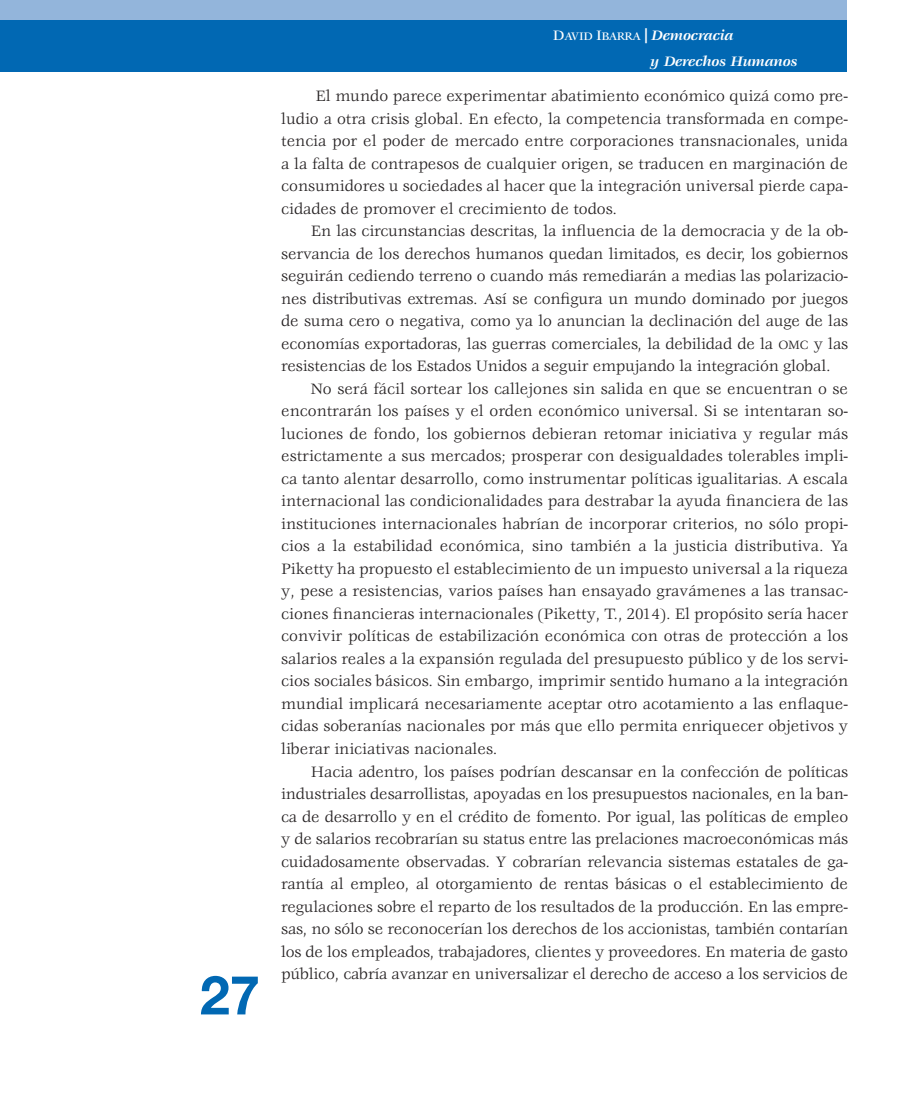
<style>
.page{position:relative;width:912px;height:1106px;background:#fff}
.page>*{position:absolute;margin:0;border:0;box-sizing:border-box;transform-origin:0 0}
.t1{font:700 54px "Helvetica Neue LT Std";color:#0168b3}
.t2{font:16.5px/22.5px "Veljovic";letter-spacing:-.01em;color:#231f20;text-align:justify}
.t3{font:italic 700 15px/25.5px "Veljovic";letter-spacing:-.01em;color:#fff}
.s1{font-family:"Veljovic Medium SC800";font-weight:400;font-style:normal}
.s2{font-family:"Veljovic Medium SC800";font-weight:400;font-style:normal;font-size:12px}
.s3{font-family:"Helvetica Neue LT Std";font-weight:500}
.s4{font-family:"Veljovic Book SC800";font-size:13.2px}
</style>
<div class="page">
<div style="left:0;top:0;width:846px;height:49px;background:#93b5db"></div>
<div style="left:0;top:20px;width:846px;height:51px;background:#0168b3"></div>
<h1 class="t1" style="left:200px;top:961px;width:62px">27</h1>
<p class="t3" style="left:650px;top:24px;width:148px;text-indent:-98px"><span class="s1">D</span><span class="s2">AVID</span> <span class="s1">I</span><span class="s2">BARRA</span> <span class="s3">|</span> Democracia<br>y Derechos Humanos</p>
<p class="t2" style="left:281px;top:85px;width:568px;text-indent:34px">El mundo parece experimentar abatimiento económico quizá como pre&shy;ludio a otra crisis global. En efecto, la competencia transformada en compe&shy;tencia por el poder de mercado entre corporaciones transnacionales, unida a la falta de contrapesos de cualquier origen, se traducen en marginación de consumidores u sociedades al hacer que la integración universal pierde capa&shy;cidades de promover el crecimiento de todos.</p>
<p class="t2" style="left:281px;top:221px;width:568px;text-indent:30px">En las circunstancias descritas, la influencia de la democracia y de la ob&shy;servancia de los derechos humanos quedan limitados, es decir, los gobiernos seguirán cediendo terreno o cuando más remediarán a medias las polarizacio&shy;nes distributivas extremas. Así se configura un mundo dominado por juegos de suma cero o negativa, como ya lo anuncian la declinación del auge de las economías exportadoras, las guerras comerciales, la debilidad de la <span class="s4">OMC</span> y las resistencias de los Estados Unidos a seguir empujando la integración global.</p>
<p class="t2" style="left:281px;top:378px;width:568px;text-indent:30px">No será fácil sortear los callejones sin salida en que se encuentran o se encontrarán los países y el orden económico universal. Si se intentaran so&shy;luciones de fondo, los gobiernos debieran retomar iniciativa y regular más estrictamente a sus mercados; prosperar con desigualdades tolerables impli&shy;ca tanto alentar desarrollo, como instrumentar políticas igualitarias. A escala internacional las condicionalidades para destrabar la ayuda financiera de las instituciones internacionales habrían de incorporar criterios, no sólo propi&shy;cios a la estabilidad económica, sino también a la justicia distributiva. Ya Piketty ha propuesto el establecimiento de un impuesto universal a la riqueza y, pese a resistencias, varios países han ensayado gravámenes a las transac&shy;ciones financieras internacionales (Piketty, T., 2014). El propósito sería hacer convivir políticas de estabilización económica con otras de protección a los salarios reales a la expansión regulada del presupuesto público y de los servi&shy;cios sociales básicos. Sin embargo, imprimir sentido humano a la integración mundial implicará necesariamente aceptar otro acotamiento a las enflaque&shy;cidas soberanías nacionales por más que ello permita enriquecer objetivos y liberar iniciativas nacionales.</p>
<p class="t2" style="left:281px;top:761px;width:568px;text-indent:30px">Hacia adentro, los países podrían descansar en la confección de políticas industriales desarrollistas, apoyadas en los presupuestos nacionales, en la ban&shy;ca de desarrollo y en el crédito de fomento. Por igual, las políticas de empleo y de salarios recobrarían su status entre las prelaciones macroeconómicas más cuidadosamente observadas. Y cobrarían relevancia sistemas estatales de ga&shy;rantía al empleo, al otorgamiento de rentas básicas o el establecimiento de regulaciones sobre el reparto de los resultados de la producción. En las empre&shy;sas, no sólo se reconocerían los derechos de los accionistas, también contarían los de los empleados, trabajadores, clientes y proveedores. En materia de gasto público, cabría avanzar en universalizar el derecho de acceso a los servicios de</p>
</div>
